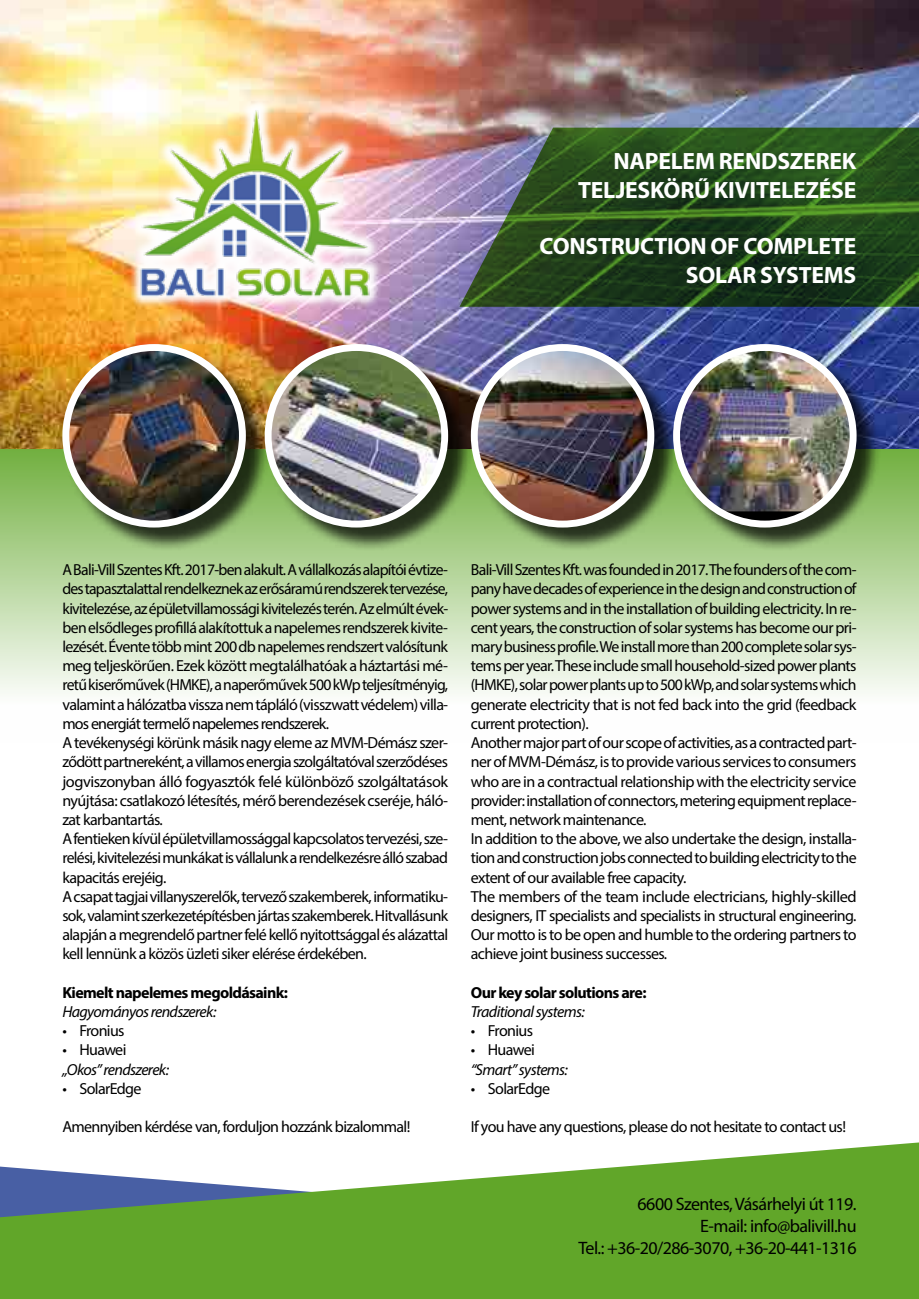
<style>
.page{position:relative;width:919px;height:1299px;background:#fff}
.page>*{position:absolute;margin:0;border:0;box-sizing:border-box;transform-origin:0 0}
.t1{font:700 23.6px/28.4px "Myriad Pro";letter-spacing:-.01em;color:#fff;text-align:right}
.t2{font:18px/21.6px "Myriad Pro";letter-spacing:-.03em;color:#000;text-align:right}
.t3{font:16px/19.2px "Myriad Pro";letter-spacing:-.04em;color:#000}
.t4{font:italic 16px "Myriad Pro";letter-spacing:-.04em;color:#000}
.t5{font:700 16px "Myriad Pro";letter-spacing:-.04em;color:#000}
</style>
<div class="page">
<svg style="left:0;top:448px;width:918px;height:246px;background:#cbe1b9"></svg>
<img style="left:0;top:0;width:918px;height:448px">
<div style="left:128px;top:96px;width:255px;height:212px;background:#fff;opacity:.97"></div>
<img style="left:136px;top:104px;width:238px;height:203px">
<svg style="left:0;top:1142px;width:918px;height:156px;fill:#61a629"></svg>
<svg style="left:459px;top:128px;width:459px;height:179px;background:#2f4f2a"></svg>
<div style="left:66px;top:347px;width:204px;height:205px;background:#000;opacity:.75"></div>
<img style="left:66px;top:347px;width:176px;height:173px">
<div style="left:62px;top:344px;width:184px;height:183px;border:7px solid #fff;border-radius:50%"></div>
<div style="left:474px;top:347px;width:205px;height:205px;background:#000;opacity:.75"></div>
<img style="left:474px;top:347px;width:176px;height:175px">
<div style="left:471px;top:344px;width:183px;height:183px;border:7px solid #fff;border-radius:50%"></div>
<div style="left:268px;top:347px;width:205px;height:205px;background:#000;opacity:.75"></div>
<img style="left:268px;top:347px;width:176px;height:175px">
<div style="left:265px;top:344px;width:183px;height:183px;border:7px solid #fff;border-radius:50%"></div>
<div style="left:676px;top:347px;width:205px;height:205px;background:#000;opacity:.75"></div>
<img style="left:676px;top:347px;width:177px;height:164px">
<div style="left:673px;top:344px;width:183px;height:183px;border:7px solid #fff;border-radius:50%"></div>
<h1 class="t1" style="left:578px;top:146px;width:280px">NAPELEM RENDSZEREK<br>TELJESKÖRŰ KIVITELEZÉSE</h1>
<h1 class="t1" style="left:539px;top:231px;width:318px">CONSTRUCTION OF COMPLETE<br>SOLAR SYSTEMS</h1>
<p class="t3" style="left:62px;top:560px;width:387px">A Bali-Vill Szentes Kft. 2017-ben alakult. A vállalkozás alapítói évtize&shy;des tapasztalattal rendelkeznek az erősáramú rendszerek tervezése, kivitelezése, az épületvillamossági kivitelezés terén. Az elmúlt évek&shy;ben elsődleges profillá alakítottuk a napelemes rendszerek kivite&shy;lezését. Évente több mint 200 db napelemes rendszert valósítunk meg teljeskörűen. Ezek között megtalálhatóak a háztartási mé&shy;retű kiserőművek (HMKE), a naperőművek 500 kWp teljesítményig, valamint a hálózatba vissza nem tápláló (visszwatt védelem) villa&shy;mos energiát termelő napelemes rendszerek.<br>A tevékenységi körünk másik nagy eleme az MVM-Démász szer&shy;ződött partnereként, a villamos energia szolgáltatóval szerződéses jogviszonyban álló fogyasztók felé különböző szolgáltatások nyújtása: csatlakozó létesítés, mérő berendezések cseréje, háló&shy;zat karbantartás.<br>A fentieken kívül épületvillamossággal kapcsolatos tervezési, sze&shy;relési, kivitelezési munkákat is vállalunk a rendelkezésre álló szabad kapacitás erejéig.<br>A csapat tagjai villanyszerelő k, tervező szakemberek, informatiku&shy;sok, valamint szerkezetépítésben jártas szakemberek. Hitvallásunk alapján a megrendelő partner felé kellő nyitottsággal és alázattal kell lennünk a közös üzleti siker elérése érdekében.</p>
<p class="t5" style="left:62px;top:981px;width:227px">Kiemelt napelemes megoldásaink:</p>
<p class="t4" style="left:62px;top:1001px;width:155px">Hagyományos rendszerek:</p>
<p class="t3" style="left:62px;top:1020px;width:64px">• Fronius</p>
<p class="t3" style="left:62px;top:1040px;width:66px">• Huawei</p>
<p class="t4" style="left:62px;top:1059px;width:108px">„Okos” rendszerek:</p>
<p class="t3" style="left:62px;top:1078px;width:81px">• SolarEdge</p>
<p class="t3" style="left:62px;top:1116px;width:349px">Amennyiben kérdése van, forduljon hozzánk bizalommal!</p>
<p class="t3" style="left:471px;top:560px;width:387px">Bali-Vill Szentes Kft. was founded in 2017. The founders of the com&shy;pany have decades of experience in the design and construction of power systems and in the installation of building electricity. In re&shy;cent years, the construction of solar systems has become our pri&shy;mary business profile. We install more than 200 complete solar sys&shy;tems per year. These include small household-sized power plants (HMKE), solar power plants up to 500 kWp, and solar systems which generate electricity that is not fed back into the grid (feedback current protection).<br>Another major part of our scope of activities, as a contracted part&shy;ner of MVM-Démász, is to provide various services to consumers who are in a contractual relationship with the electricity service provider: installation of connectors, metering equipment replace&shy;ment, network maintenance.<br>In addition to the above, we also undertake the design, installa&shy;tion and construction jobs connected to building electricity to the extent of our available free capacity.<br>The members of the team include electricians, highly-skilled designers, IT specialists and specialists in structural engineering.<br>Our motto is to be open and humble to the ordering partners to achieve joint business successes.</p>
<p class="t5" style="left:471px;top:981px;width:177px">Our key solar solutions are:</p>
<p class="t4" style="left:471px;top:1001px;width:115px">Traditional systems:</p>
<p class="t3" style="left:471px;top:1020px;width:64px">• Fronius</p>
<p class="t3" style="left:471px;top:1040px;width:66px">• Huawei</p>
<p class="t4" style="left:471px;top:1059px;width:99px">“Smart” systems:</p>
<p class="t3" style="left:471px;top:1078px;width:81px">• SolarEdge</p>
<p class="t3" style="left:471px;top:1116px;width:376px">If you have any questions, please do not hesitate to contact us!</p>
<p class="t2" style="left:578px;top:1193px;width:279px">6600 Szentes, Vásárhelyi út 119.<br>E-mail: info@balivill.hu<br>Tel.: +36-20/286-3070, +36-20-441-1316</p>
</div>
